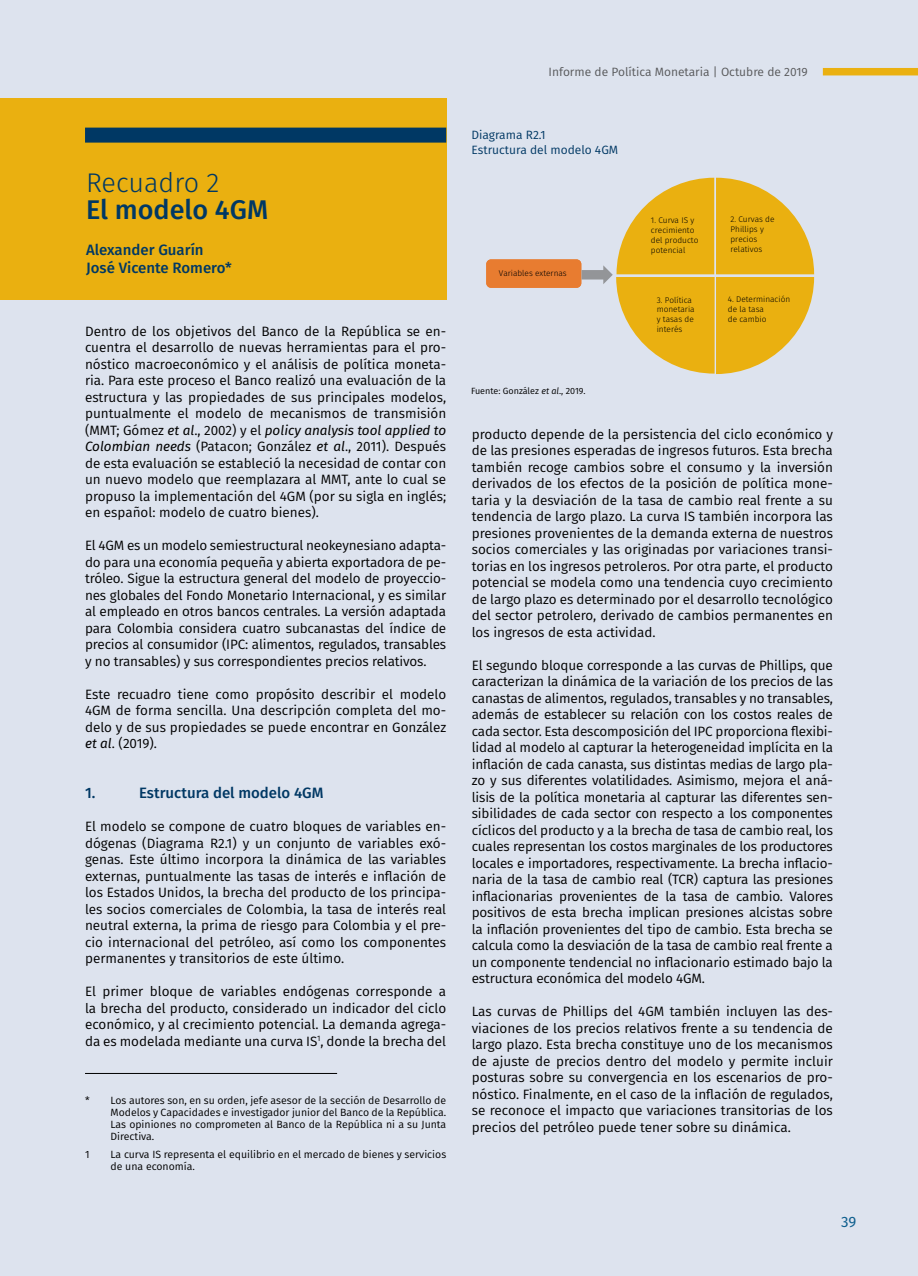
<style>
.page{position:relative;width:918px;height:1276px;background:#dde3ee}
.page>*{position:absolute;margin:0;border:0;box-sizing:border-box;transform-origin:0 0}
.t1{font:500 27px "Fira Sans";color:#003864}
.t2{font:300 27px "Fira Sans";color:#003864}
.t3{font:500 15px/18px "Fira Sans";color:#003864}
.t4{font:15px "Fira Sans";color:#0f5f8e}
.t5{font:13.5px/16.5px "Fira Sans";color:#000;text-align:justify}
.t6{font:12px "Fira Sans";color:#58595b}
.t7{font:12px/15px "Fira Sans";color:#003864}
.t8{font:10.5px/12px "Fira Sans";color:#000}
.t9{font:9px "Fira Sans";color:#000}
.t10{font:300 8.25px/9.9px "Fira Sans";color:#000}
.s1{font-style:italic}
</style>
<div class="page">
<div style="left:0;top:99px;width:446px;height:201px;background:#eab010"></div>
<div style="left:85px;top:128px;width:361px;height:15px;background:#003864"></div>
<div style="left:486px;top:259px;width:95px;height:29px;background:#e87c30;border-radius:5px"></div>
<svg style="left:582px;top:178px;width:232px;height:196px"></svg>
<hr style="left:85px;top:1073px;width:252px;height:1px;background:#000">
<div style="left:823px;top:68px;width:95px;height:7px;background:#eab010"></div>
<h1 class="t2" style="left:86px;top:163px;width:135px">Recuadro 2</h1>
<h1 class="t1" style="left:86px;top:188px;width:184px">El modelo 4GM</h1>
<p class="t3" style="left:86px;top:240px;width:147px">Alexander Guarín<br>José Vicente Romero*</p>
<p class="t5" style="left:85px;top:323px;width:363px">Dentro de los objetivos del Banco de la República se en&shy;cuentra el desarrollo de nuevas herramientas para el pro&shy;nóstico macroeconómico y el análisis de política moneta&shy;ria. Para este proceso el Banco realizó una evaluación de la estructura y las propiedades de sus principales modelos, puntualmente el modelo de mecanismos de transmisión (MMT; Gómez <span class="s1">et al</span>., 2002) y el <span class="s1">policy analysis tool applied to Colombian needs</span> (Patacon; González <span class="s1">et al</span>., 2011). Después de esta evaluación se estableció la necesidad de contar con un nuevo modelo que reemplazara al MMT, ante lo cual se propuso la implementación del 4GM (por su sigla en inglés; en español: modelo de cuatro bienes).</p>
<p class="t5" style="left:85px;top:537px;width:363px">El 4GM es un modelo semiestructural neokeynesiano adapta&shy;do para una economía pequeña y abierta exportadora de pe&shy;tróleo. Sigue la estructura general del modelo de proyeccio&shy;nes globales del Fondo Monetario Internacional, y es similar al empleado en otros bancos centrales. La versión adaptada para Colombia considera cuatro subcanastas del índice de precios al consumidor (IPC: alimentos, regulados, transables y no transables) y sus correspondientes precios relativos.</p>
<p class="t5" style="left:85px;top:685px;width:363px">Este recuadro tiene como propósito describir el modelo 4GM de forma sencilla. Una descripción completa del mo&shy;delo y de sus propiedades se puede encontrar en González <span class="s1">et al</span>. (2019).</p>
<p class="t3" style="left:85px;top:783px;width:12px">1.</p>
<p class="t3" style="left:139px;top:783px;width:186px">Estructura del modelo 4GM</p>
<p class="t5" style="left:85px;top:818px;width:363px">El modelo se compone de cuatro bloques de variables en&shy;dógenas (Diagrama R2.1) y un conjunto de variables exó&shy;genas. Este último incorpora la dinámica de las variables externas, puntualmente las tasas de interés e inflación de los Estados Unidos, la brecha del producto de los principa&shy;les socios comerciales de Colombia, la tasa de interés real neutral externa, la prima de riesgo para Colombia y el pre&shy;cio internacional del petróleo, así como los componentes permanentes y transitorios de este último.</p>
<p class="t5" style="left:85px;top:982px;width:363px">El primer bloque de variables endógenas corresponde a la brecha del producto, considerado un indicador del ciclo económico, y al crecimiento potencial. La demanda agrega&shy;da es modelada mediante una curva IS<sup>1</sup>, donde la brecha del</p>
<p class="t8" style="left:111px;top:1094px;width:337px;text-align:justify;text-indent:-26px">* Los autores son, en su orden, jefe asesor de la sección de Desarrollo de Modelos y Capacidades e investigador junior del Banco de la República.<br>Las opiniones no comprometen al Banco de la República ni a su Junta Directiva.</p>
<p class="t8" style="left:85px;top:1147px;width:6px">1</p>
<p class="t8" style="left:111px;top:1147px;width:337px">La curva IS representa el equilibrio en el mercado de bienes y servicios de una economía.</p>
<p class="t6" style="left:549px;top:63px;width:261px">Informe de Política Monetaria | Octubre de 2019</p>
<p class="t7" style="left:472px;top:127px;width:148px">Diagrama R2.1<br>Estructura del modelo 4GM</p>
<p class="t10" style="left:499px;top:268px;width:69px">Variables externas</p>
<p class="t9" style="left:471px;top:384px;width:116px">Fuente: González <span class="s1">et al</span>., 2019.</p>
<p class="t10" style="left:651px;top:215px;width:49px">1. Curva IS y crecimiento del producto potencial</p>
<p class="t10" style="left:730px;top:214px;width:46px">2. Curvas de<br>Phillips y precios relativos</p>
<p class="t10" style="left:657px;top:295px;width:39px">3. Política monetaria y tasas de interés</p>
<p class="t10" style="left:728px;top:294px;width:64px">4. Determinación de la tasa<br>de cambio</p>
<p class="t5" style="left:472px;top:425px;width:363px">producto depende de la persistencia del ciclo económico y de las presiones esperadas de ingresos futuros. Esta brecha también recoge cambios sobre el consumo y la inversión derivados de los efectos de la posición de política mone&shy;taria y la desviación de la tasa de cambio real frente a su tendencia de largo plazo. La curva IS también incorpora las presiones provenientes de la demanda externa de nuestros socios comerciales y las originadas por variaciones transi&shy;torias en los ingresos petroleros. Por otra parte, el producto potencial se modela como una tendencia cuyo crecimiento de largo plazo es determinado por el desarrollo tecnológico del sector petrolero, derivado de cambios permanentes en los ingresos de esta actividad.</p>
<p class="t5" style="left:472px;top:656px;width:363px">El segundo bloque corresponde a las curvas de Phillips, que caracterizan la dinámica de la variación de los precios de las canastas de alimentos, regulados, transables y no transables, además de establecer su relación con los costos reales de cada sector. Esta descomposición del IPC proporciona flexibi&shy;lidad al modelo al capturar la heterogeneidad implícita en la inflación de cada canasta, sus distintas medias de largo pla&shy;zo y sus diferentes volatilidades. Asimismo, mejora el aná&shy;lisis de la política monetaria al capturar las diferentes sen&shy;sibilidades de cada sector con respecto a los componentes cíclicos del producto y a la brecha de tasa de cambio real, los cuales representan los costos marginales de los productores locales e importadores, respectivamente. La brecha inflacio&shy;naria de la tasa de cambio real (TCR) captura las presiones inflacionarias provenientes de la tasa de cambio. Valores positivos de esta brecha implican presiones alcistas sobre la inflación provenientes del tipo de cambio. Esta brecha se calcula como la desviación de la tasa de cambio real frente a un componente tendencial no inflacionario estimado bajo la estructura económica del modelo 4GM.</p>
<p class="t5" style="left:472px;top:1003px;width:363px">Las curvas de Phillips del 4GM también incluyen las des&shy;viaciones de los precios relativos frente a su tendencia de largo plazo. Esta brecha constituye uno de los mecanismos de ajuste de precios dentro del modelo y permite incluir posturas sobre su convergencia en los escenarios de pro&shy;nóstico. Finalmente, en el caso de la inflación de regulados, se reconoce el impacto que variaciones transitorias de los precios del petróleo puede tener sobre su dinámica.</p>
<p class="t4" style="left:841px;top:1210px;width:17px">39</p>
</div>
